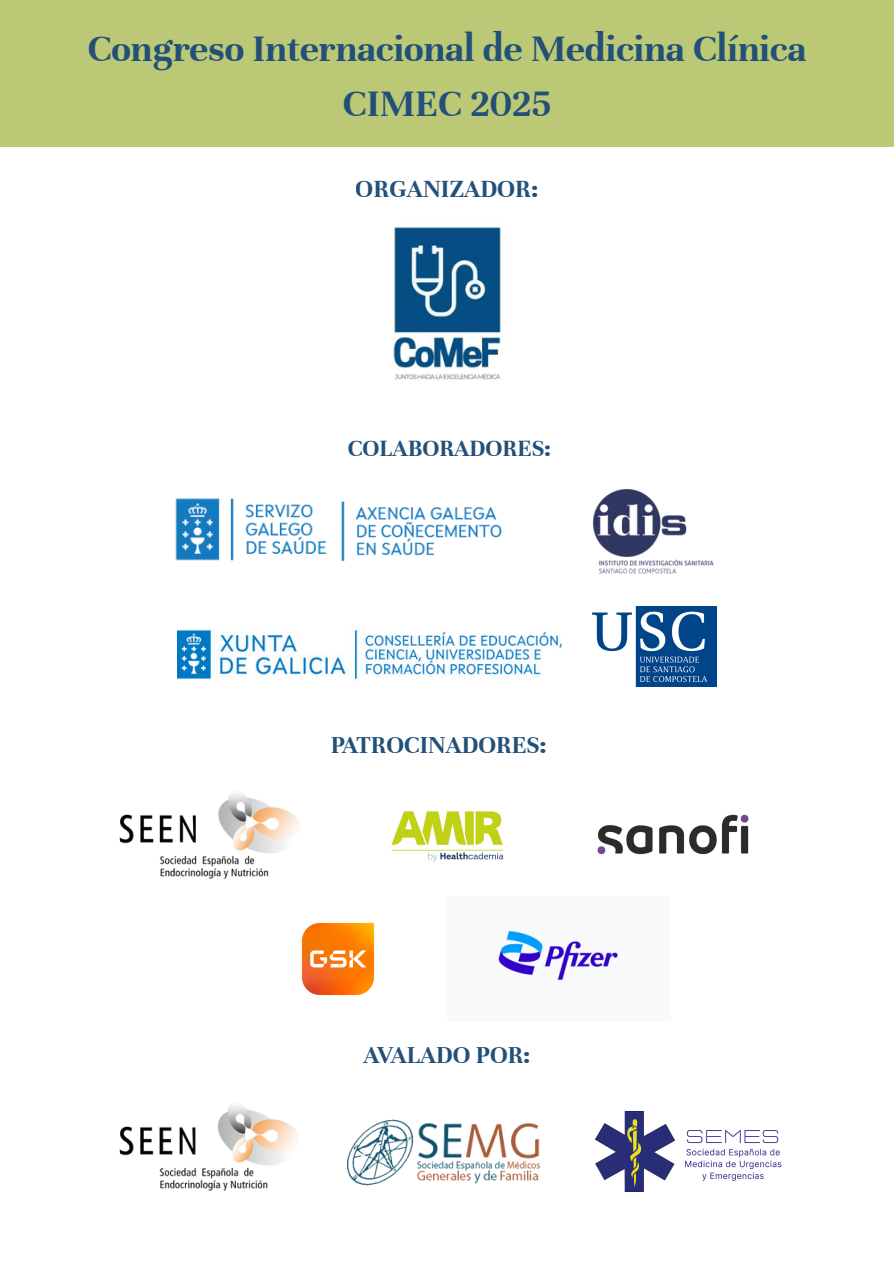
<style>
.page{position:relative;width:894px;height:1264px;background:#fff}
.page>*{position:absolute;margin:0;border:0;box-sizing:border-box;transform-origin:0 0}
.t1{font:700 40.05px/55.7px "Unna";color:#235078;text-align:center}
.t2{font:700 26.55px "Unna";color:#235078}
.t3{font:700 26.1px "Unna";color:#235078}
.t4{font:700 25.05px "Unna";color:#235078}
</style>
<div class="page">
<img style="left:393px;top:227px;width:110px;height:153px">
<img style="left:592px;top:489px;width:122px;height:85px">
<img style="left:592px;top:606px;width:124px;height:80px">
<img style="left:177px;top:629px;width:384px;height:50px">
<img style="left:175px;top:498px;width:152px;height:63px">
<img style="left:341px;top:501px;width:161px;height:61px">
<img style="left:597px;top:814px;width:152px;height:41px">
<img style="left:301px;top:922px;width:74px;height:74px">
<div style="left:0;top:0;width:893px;height:146px;background:#bbc977"></div>
<img style="left:347px;top:1119px;width:193px;height:67px">
<img style="left:119px;top:793px;width:180px;height:86px">
<img style="left:119px;top:1105px;width:179px;height:86px">
<img style="left:595px;top:1111px;width:186px;height:80px">
<img style="left:391px;top:811px;width:113px;height:51px">
<img style="left:498px;top:930px;width:120px;height:53px">
<p class="t1" style="left:87px;top:20px;width:720px">Congreso Internacional de Medicina Clínica<br>CIMEC 2025</p>
<p class="t2" style="left:355px;top:173px;width:184px">ORGANIZADOR:</p>
<p class="t4" style="left:347px;top:434px;width:205px">COLABORADORES:</p>
<p class="t3" style="left:330px;top:729px;width:218px">PATROCINADORES:</p>
<p class="t3" style="left:363px;top:1040px;width:168px">AVALADO POR:</p>
</div>
